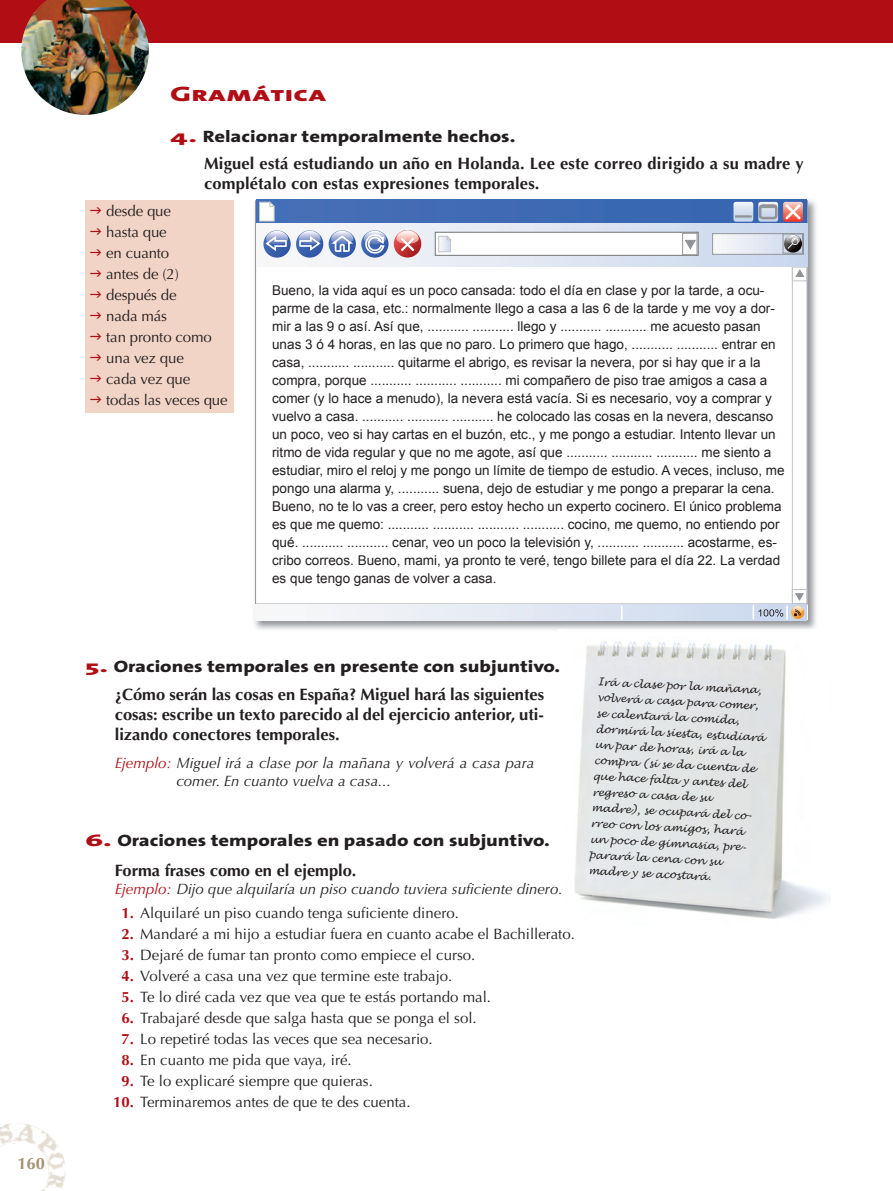
<style>
.page{position:relative;width:893px;height:1191px;background:#fff}
.page>*{position:absolute;margin:0;border:0;box-sizing:border-box;transform-origin:0 0}
.t1{font:21px "The Sans Extra Bold Caps";color:#b00d15;scale:1.5 1}
.t2{font:700 16.5px/19.8px "Optima LT Std";letter-spacing:.01em;color:#231f20}
.t3{font:800 16.5px "The Sans";color:#231f20;scale:1.25 1}
.t4{font:700 16.5px "Optima LT Std";color:#a39274}
.t5{font:15px/21px "Optima LT Std";color:#231f20}
.t6{font:italic 15px/18px "Optima LT Std";color:#231f20}
.t7{font:13.5px/18px "Arial";color:#231f20}
.t8{font:italic 10.5px/15.8px "Lucida Handwriting";color:#231f20}
.s1{color:#b00d15}
.s2{font-weight:700;color:#b00d15}
</style>
<div class="page">
<img style="left:574px;top:641px;width:254px;height:278px">
<svg style="left:0;top:1123px;width:66px;height:68px"></svg>
<div style="left:0;top:0;width:893px;height:43px;background:#b00d15"></div>
<img style="left:21px;top:0;width:128px;height:115px">
<div style="left:85px;top:200px;width:149px;height:212px;background:#f2d4c6"></div>
<img style="left:254px;top:199px;width:562px;height:431px">
<img style="left:565px;top:629px;width:251px;height:1px">
<div style="left:255px;top:200px;width:553px;height:420px;background:#fff"></div>
<div style="left:256px;top:200px;width:551px;height:24px;background:#3f6ab4"></div>
<svg style="left:758px;top:202px;width:20px;height:20px"></svg>
<svg style="left:758px;top:203px;width:21px;height:18px"></svg>
<div style="left:783px;top:202px;width:20px;height:20px;background:linear-gradient(to bottom,#f7cebf,#ee3a24);border-radius:2px"></div>
<svg style="left:785px;top:204px;width:16px;height:15px"></svg>
<svg style="left:733px;top:202px;width:20px;height:20px"></svg>
<hr style="left:735px;top:215px;width:17px;height:3px;background:#939598">
<svg style="left:306px;top:604px;width:501px;height:16px"></svg>
<svg style="left:621px;top:605px;width:2px;height:15px"></svg>
<svg style="left:259px;top:201px;width:17px;height:21px"></svg>
<div style="left:792px;top:266px;width:15px;height:338px;border:1px solid #c1c3c5"></div>
<div style="left:792px;top:266px;width:15px;height:15px;border:1px solid #c1c3c5"></div>
<div style="left:792px;top:589px;width:15px;height:15px;border:1px solid #c1c3c5"></div>
<svg style="left:753px;top:592px;width:52px;height:28px"></svg>
<svg style="left:795px;top:269px;width:9px;height:8px"></svg>
<svg style="left:257px;top:223px;width:550px;height:44px"></svg>
<svg style="left:394px;top:230px;width:27px;height:27px"></svg>
<svg style="left:396px;top:230px;width:23px;height:21px"></svg>
<div style="left:435px;top:232px;width:263px;height:23px;background:#fff"></div>
<div style="left:435px;top:232px;width:263px;height:24px;border:1px solid #717275"></div>
<svg style="left:263px;top:230px;width:28px;height:28px"></svg>
<svg style="left:265px;top:230px;width:23px;height:23px"></svg>
<svg style="left:296px;top:230px;width:27px;height:28px"></svg>
<svg style="left:298px;top:230px;width:23px;height:22px"></svg>
<svg style="left:329px;top:230px;width:27px;height:28px"></svg>
<svg style="left:329px;top:230px;width:24px;height:23px"></svg>
<svg style="left:361px;top:230px;width:27px;height:28px"></svg>
<svg style="left:364px;top:230px;width:22px;height:25px"></svg>
<div style="left:682px;top:233px;width:15px;height:22px;border:1px solid #919398"></div>
<svg style="left:438px;top:235px;width:14px;height:18px"></svg>
<svg style="left:714px;top:235px;width:87px;height:18px"></svg>
<div style="left:712px;top:233px;width:92px;height:22px;border:1px solid #919398"></div>
<svg style="left:784px;top:235px;width:18px;height:18px"></svg>
<svg style="left:786px;top:235px;width:14px;height:14px"></svg>
<div style="left:783px;top:233px;width:20px;height:21px;border:1px solid #919398"></div>
<svg style="left:685px;top:239px;width:12px;height:11px"></svg>
<p class="t4" style="left:17px;top:1156px;width:29px">160</p>
<h1 class="t1" style="left:170px;top:87px;width:106px">Gramática</h1>
<p class="t3" style="left:170px;top:130px;width:278px"><span class="s1">4.</span> Relacionar temporalmente hechos.</p>
<p class="t2" style="left:204px;top:156px;width:601px">Miguel está estudiando un año en Holanda. Lee este correo dirigido a su madre y complétalo con estas expresiones temporales.</p>
<p class="t5" style="left:106px;top:201px;width:123px">desde que<br>hasta que<br>en cuanto<br>antes de (2) después de<br>nada más<br>tan pronto como una vez que<br>cada vez que todas las veces que</p>
<p class="t7" style="left:272px;top:281px;width:514px">Bueno, la vida aquí es un poco cansada: todo el día en clase y por la tarde, a ocu&shy;parme de la casa, etc.: normalmente llego a casa a las 6 de la tarde y me voy a dor&shy;mir a las 9 o así. Así que, ........... ........... llego y ........... ........... me acuesto pasan unas 3 ó 4 horas, en las que no paro. Lo primero que hago, ........... ........... entrar en casa, ........... ........... quitarme el abrigo, es revisar la nevera, por si hay que ir a la compra, porque ........... ........... ........... mi compañero de piso trae amigos a casa a comer (y lo hace a menudo), la nevera está vacía. Si es necesario, voy a comprar y vuelvo a casa. ........... ........... ........... he colocado las cosas en la nevera, descanso un poco, veo si hay cartas en el buzón, etc., y me pongo a estudiar. Intento llevar un ritmo de vida regular y que no me agote, así que ........... ........... ........... me siento a estudiar, miro el reloj y me pongo un límite de tiempo de estudio. A veces, incluso, me pongo una alarma y, ........... suena, dejo de estudiar y me pongo a preparar la cena.<br>Bueno, no te lo vas a creer, pero estoy hecho un experto cocinero. El único problema es que me quemo: ........... ........... ........... ........... cocino, me quemo, no entiendo por qué. ........... ........... cenar, veo un poco la televisión y, ........... ........... acostarme, es&shy;cribo correos. Bueno, mami, ya pronto te veré, tengo billete para el día 22. La verdad es que tengo ganas de volver a casa.</p>
<p class="t3" style="left:85px;top:659px;width:382px"><span class="s1">5.</span> Oraciones temporales en presente con subjuntivo.</p>
<p class="t2" style="left:115px;top:686px;width:431px;text-align:justify">¿Cómo serán las cosas en España? Miguel hará las siguientes cosas: escribe un texto parecido al del ejercicio anterior, uti&shy;lizando conectores temporales.</p>
<p class="t6" style="left:176px;top:755px;width:359px;text-indent:-62px"><span class="s1">Ejemplo:</span> Miguel irá a clase por la mañana y volverá a casa para comer. En cuanto vuelva a casa...</p>
<p class="t3" style="left:85px;top:834px;width:373px"><span class="s1">6.</span> Oraciones temporales en pasado con subjuntivo.</p>
<p class="t2" style="left:115px;top:861px;width:243px">Forma frases como en el ejemplo.</p>
<p class="t6" style="left:115px;top:881px;width:449px"><span class="s1">Ejemplo:</span> Dijo que alquilaría un piso cuando tuviera suficiente dinero.</p>
<p class="t5" style="left:121px;top:904px;width:339px"><span class="s2">1.</span> Alquilaré un piso cuando tenga suficiente dinero.</p>
<p class="t5" style="left:121px;top:925px;width:455px"><span class="s2">2.</span> Mandaré a mi hijo a estudiar fuera en cuanto acabe el Bachillerato.</p>
<p class="t5" style="left:121px;top:946px;width:355px"><span class="s2">3.</span> Dejaré de fumar tan pronto como empiece el curso.</p>
<p class="t5" style="left:121px;top:967px;width:332px"><span class="s2">4.</span> Volveré a casa una vez que termine este trabajo.</p>
<p class="t5" style="left:121px;top:988px;width:371px"><span class="s2">5.</span> Te lo diré cada vez que vea que te estás portando mal.</p>
<p class="t5" style="left:121px;top:1009px;width:357px"><span class="s2">6.</span> Trabajaré desde que salga hasta que se ponga el sol.</p>
<p class="t5" style="left:121px;top:1030px;width:313px"><span class="s2">7.</span> Lo repetiré todas las veces que sea necesario.</p>
<p class="t5" style="left:121px;top:1051px;width:232px"><span class="s2">8.</span> En cuanto me pida que vaya, iré.</p>
<p class="t5" style="left:121px;top:1072px;width:253px"><span class="s2">9.</span> Te lo explicaré siempre que quieras.</p>
<p class="t5" style="left:113px;top:1093px;width:299px"><span class="s2">10.</span> Terminaremos antes de que te des cuenta.</p>
<p class="t8" style="left:598px;top:674px;width:171px;rotate:3deg">Irá a clase por la mañana, volverá a casa para comer, se calentará la comida, dormirá la siesta, estudiará un par de horas, irá a la compra (si se da cuenta de que hace falta y antes del regreso a casa de su madre), se ocupará del co&shy;rreo con los amigos, hará un poco de gimnasia, pre&shy;parará la cena con su madre y se acostará.</p>
</div>
